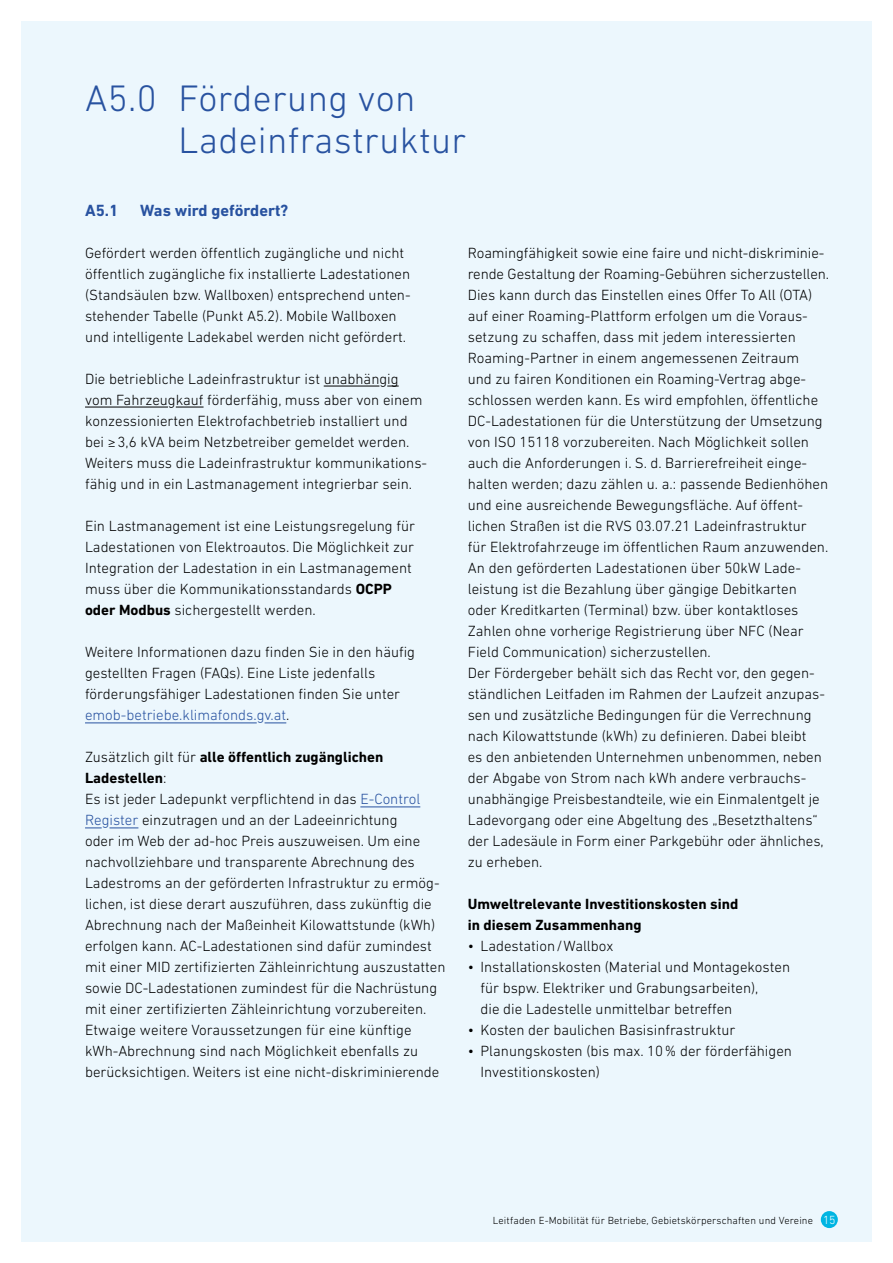
<style>
.page{position:relative;width:893px;height:1263px;background:#fff}
.page>*{position:absolute;margin:0;border:0;box-sizing:border-box;transform-origin:0 0}
.t1{font:300 37.5px/42px "DIN Next LT Pro";letter-spacing:.01em;color:#2852a0}
.t2{font:700 16.5px "DIN Next LT Pro";color:#2852a0}
.t3{font:300 15px/21px "DIN Next LT Pro";color:#000}
.t4{font:700 15px/21px "DIN Next LT Pro";color:#000}
.t5{font:300 10.5px "DIN Next LT Pro";letter-spacing:.015em;color:#000}
.s1{font-weight:700}
.s2{color:#2852a0}
.s3{font-size:12px;color:#fff}
</style>
<div class="page">
<div style="left:21px;top:21px;width:851px;height:1221px;background:#ecf7fd"></div>
<hr style="left:324px;top:386px;width:55px;height:1px;background:#000">
<svg style="left:387px;top:386px;width:12px;height:1px"></svg>
<hr style="left:85px;top:407px;width:83px;height:1px;background:#000">
<svg style="left:176px;top:407px;width:28px;height:1px"></svg>
<hr style="left:85px;top:722px;width:172px;height:1px;background:#2852a0">
<svg style="left:265px;top:722px;width:21px;height:1px"></svg>
<hr style="left:360px;top:806px;width:60px;height:1px;background:#2852a0">
<svg style="left:85px;top:827px;width:17px;height:1px"></svg>
<svg style="left:110px;top:827px;width:28px;height:1px"></svg>
<div style="left:821px;top:1211px;width:17px;height:17px;background:#00b5e2;border-radius:50%"></div>
<h1 class="t1" style="left:179px;top:77px;width:289px;text-indent:-94px">A5.0 Förderung von<br>Ladeinfrastruktur</h1>
<h4 class="t2" style="left:85px;top:201px;width:35px">A5.1</h4>
<h4 class="t2" style="left:140px;top:201px;width:150px">Was wird gefördert?</h4>
<p class="t3" style="left:85px;top:242px;width:327px">Gefördert werden öfentlich zugängliche und nicht öfentlich zugängliche fx installierte Ladestationen (Standsäulen bzw. Wallboxen) entsprechend unten&shy;stehender Tabelle (Punkt A5.2). Mobile Wallboxen und intelligente Ladekabel werden nicht gefördert.</p>
<p class="t3" style="left:85px;top:368px;width:344px">Die betriebliche Ladeinfrastruktur ist unabhängig vom Fahrzeugkauf förderfähig, muss aber von einem konzessionierten Elektrofachbetrieb installiert und bei ≥ 3,6 kVA beim Netzbetreiber gemeldet werden.<br>Weiters muss die Ladeinfrastruktur kommunikations&shy;fähig und in ein Lastmanagement integrierbar sein.</p>
<p class="t3" style="left:85px;top:515px;width:332px">Ein Lastmanagement ist eine Leistungsregelung für Ladestationen von Elektroautos. Die Möglichkeit zur Integration der Ladestation in ein Lastmanagement muss über die Kommunikationsstandards <span class="s1">OCPP oder Modbus</span> sichergestellt werden.</p>
<p class="t3" style="left:85px;top:641px;width:332px">Weitere Informationen dazu fnden Sie in den häufg gestellten Fragen (FAQs). Eine Liste jedenfalls förderungsfähiger Ladestationen fnden Sie unter <span class="s2">emob-betriebe.klimafonds.gv.at</span>.</p>
<p class="t3" style="left:85px;top:746px;width:362px">Zusätzlich gilt für <span class="s1">alle öfentlich zugänglichen Ladestellen</span>:<br>Es ist jeder Ladepunkt verpfichtend in das <span class="s2">E-Control Register</span> einzutragen und an der Ladeeinrichtung<br>oder im Web der ad-hoc Preis auszuweisen. Um eine nachvollziehbare und transparente Abrechnung des Ladestroms an der geförderten Infrastruktur zu ermög&shy;lichen, ist diese derart auszuführen, dass zukünftig die Abrechnung nach der Maßeinheit Kilowattstunde (kWh) erfolgen kann. AC-Ladestationen sind dafür zumindest mit einer MID zertifzierten Zähleinrichtung auszustatten sowie DC-Ladestationen zumindest für die Nachrüstung mit einer zertifzierten Zähleinrichtung vorzubereiten.<br>Etwaige weitere Voraussetzungen für eine künftige kWh-Abrechnung sind nach Möglichkeit ebenfalls zu berücksichtigen. Weiters ist eine nicht-diskriminierende</p>
<p class="t3" style="left:468px;top:242px;width:363px">Roamingfähigkeit sowie eine faire und nicht-diskriminie&shy;rende Gestaltung der Roaming-Gebühren sicherzustellen.<br>Dies kann durch das Einstellen eines Ofer To All (OTA) auf einer Roaming-Plattform erfolgen um die Voraus&shy;setzung zu schafen, dass mit jedem interessierten Roaming-Partner in einem angemessenen Zeitraum<br>und zu fairen Konditionen ein Roaming-Vertrag abge&shy;schlossen werden kann. Es wird empfohlen, öfentliche DC-Ladestationen für die Unterstützung der Umsetzung von ISO 15118 vorzubereiten. Nach Möglichkeit sollen auch die Anforderungen i. S. d. Barrierefreiheit einge&shy;halten werden; dazu zählen u. a.: passende Bedienhöhen und eine ausreichende Bewegungsfäche. Auf öfent&shy;lichen Straßen ist die RVS 03.07.21 Ladeinfrastruktur für Elektrofahrzeuge im öfentlichen Raum anzuwenden.<br>An den geförderten Ladestationen über 50kW Lade&shy;leistung ist die Bezahlung über gängige Debitkarten oder Kreditkarten (Terminal) bzw. über kontaktloses Zahlen ohne vorherige Registrierung über NFC (Near Field Communication) sicherzustellen.<br>Der Fördergeber behält sich das Recht vor, den gegen&shy;ständlichen Leitfaden im Rahmen der Laufzeit anzupas&shy;sen und zusätzliche Bedingungen für die Verrechnung nach Kilowattstunde (kWh) zu defnieren. Dabei bleibt<br>es den anbietenden Unternehmen unbenommen, neben der Abgabe von Strom nach kWh andere verbrauchs&shy;unabhängige Preisbestandteile, wie ein Einmalentgelt je Ladevorgang oder eine Abgeltung des „Besetzthaltens“ der Ladesäule in Form einer Parkgebühr oder ähnliches, zu erheben.</p>
<h5 class="t4" style="left:468px;top:893px;width:272px">Umweltrelevante Investitionskosten sind in diesem Zusammenhang</h5>
<p class="t3" style="left:468px;top:935px;width:147px">• Ladestation/Wallbox</p>
<p class="t3" style="left:480px;top:956px;width:311px;text-indent:-13px">• Installationskosten (Material und Montagekosten für bspw. Elektriker und Grabungsarbeiten),<br>die die Ladestelle unmittelbar betrefen</p>
<p class="t3" style="left:468px;top:1019px;width:269px">• Kosten der baulichen Basisinfrastruktur</p>
<p class="t3" style="left:480px;top:1040px;width:313px;text-indent:-13px">• Planungskosten (bis max. 10 % der förderfähigen<br>Investitionskosten)</p>
<p class="t5" style="left:493px;top:1214px;width:344px">Leitfaden E-Mobilität für Betriebe, Gebietskörperschaften und Vereine <span class="s3">15</span></p>
</div>
